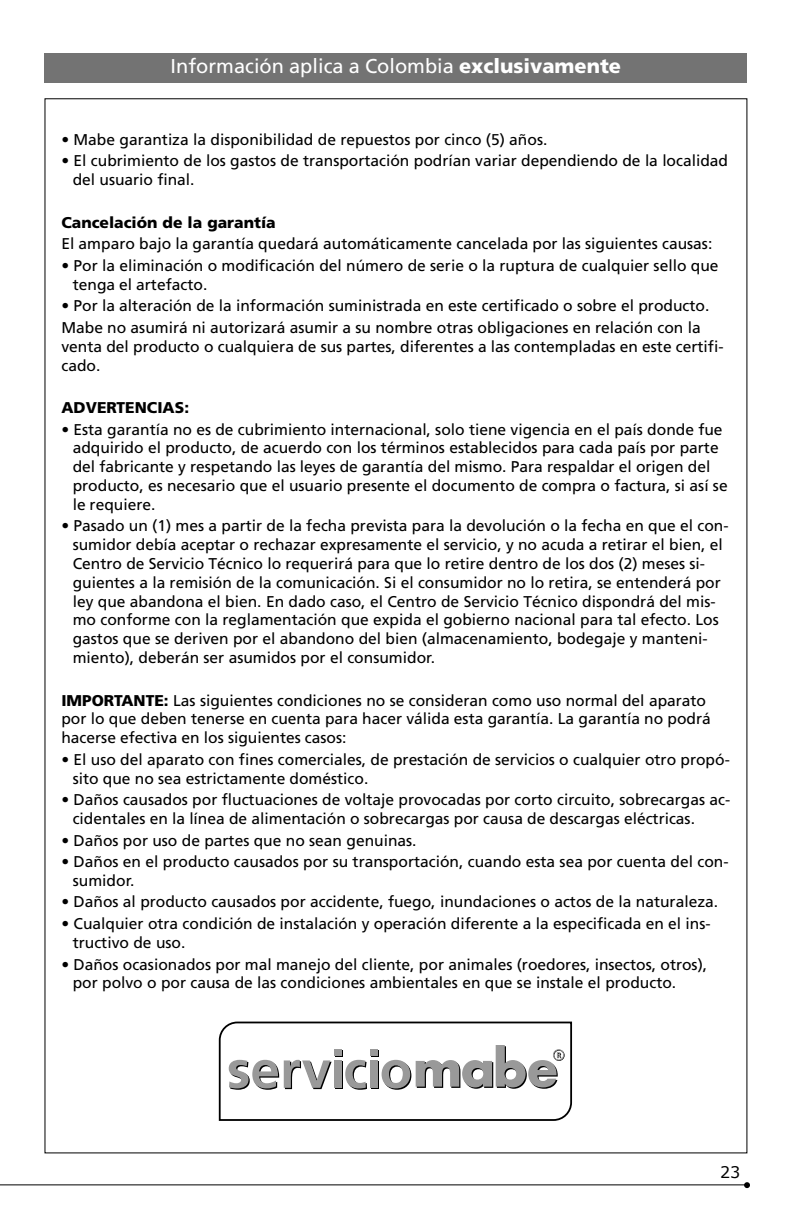
<style>
.page{position:relative;width:792px;height:1224px;background:#fff}
.page>*{position:absolute;margin:0;border:0;box-sizing:border-box;transform-origin:0 0}
.t1{font:20px "Frutiger";color:#fff}
.t2{font:16px "Verdana";color:#000}
.t3{font:15.6px/18.8px "Frutiger";color:#000}
.t4{font:900 15.6px "Frutiger";color:#000}
.s1{font-weight:900}
</style>
<div class="page">
<svg style="left:744px;top:1182px;width:6px;height:6px"></svg>
<hr style="left:0;top:1184px;width:746px;height:1px;background:#000">
<svg style="left:218px;top:1021px;width:355px;height:100px"></svg>
<div style="left:553px;top:1049px;width:11px;height:11px;border:1px solid #999;border-radius:50%"></div>
<div style="left:44px;top:54px;width:703px;height:29px;background:#737373"></div>
<p class="t1" style="left:171px;top:58px;width:452px">Información aplica a Colombia <span class="s1">exclusivamente</span></p>
<p class="t3" style="left:61px;top:131px;width:487px">• Mabe garantiza la disponibilidad de repuestos por cinco (5) años.</p>
<p class="t3" style="left:73px;top:153px;width:657px;text-indent:-11px">• El cubrimiento de los gastos de transportación podrían variar dependiendo de la localidad del usuario final.</p>
<p class="t4" style="left:61px;top:216px;width:216px">Cancelación de la garantía</p>
<p class="t3" style="left:61px;top:236px;width:652px">El amparo bajo la garantía quedará automáticamente cancelada por las siguientes causas:</p>
<p class="t3" style="left:73px;top:257px;width:647px;text-indent:-11px">• Por la eliminación o modificación del número de serie o la ruptura de cualquier sello que tenga el artefacto.</p>
<p class="t3" style="left:61px;top:296px;width:650px;line-height:21.6px">• Por la alteración de la información suministrada en este certificado o sobre el producto.<br>Mabe no asumirá ni autorizará asumir a su nombre otras obligaciones en relación con la</p>
<p class="t3" style="left:61px;top:338px;width:664px">venta del producto o cualquiera de sus partes, diferentes a las contempladas en este certifi&shy;cado.</p>
<p class="t4" style="left:61px;top:401px;width:129px">ADVERTENCIAS:</p>
<p class="t3" style="left:73px;top:421px;width:656px;text-indent:-11px">• Esta garantía no es de cubrimiento internacional, solo tiene vigencia en el país donde fue adquirido el producto, de acuerdo con los términos establecidos para cada país por parte del fabricante y respetando las leyes de garantía del mismo. Para respaldar el origen del producto, es necesario que el usuario presente el documento de compra o factura, si así se le requiere.</p>
<p class="t3" style="left:73px;top:518px;width:657px;text-indent:-11px">• Pasado un (1) mes a partir de la fecha prevista para la devolución o la fecha en que el con&shy;sumidor debía aceptar o rechazar expresamente el servicio, y no acuda a retirar el bien, el Centro de Servicio Técnico lo requerirá para que lo retire dentro de los dos (2) meses si&shy;guientes a la remisión de la comunicación. Si el consumidor no lo retira, se entenderá por ley que abandona el bien. En dado caso, el Centro de Servicio Técnico dispondrá del mis&shy;mo conforme con la reglamentación que expida el gobierno nacional para tal efecto. Los gastos que se deriven por el abandono del bien (almacenamiento, bodegaje y manteni&shy;miento), deberán ser asumidos por el consumidor.</p>
<p class="t3" style="left:61px;top:692px;width:651px"><span class="s1">IMPORTANTE:</span> Las siguientes condiciones no se consideran como uso normal del aparato por lo que deben tenerse en cuenta para hacer válida esta garantía. La garantía no podrá hacerse efectiva en los siguientes casos:</p>
<p class="t3" style="left:73px;top:751px;width:659px;text-indent:-11px">• El uso del aparato con fines comerciales, de prestación de servicios o cualquier otro propó&shy;sito que no sea estrictamente doméstico.</p>
<p class="t3" style="left:73px;top:792px;width:659px;text-indent:-11px">• Daños causados por fluctuaciones de voltaje provocadas por corto circuito, sobrecargas ac&shy;cidentales en la línea de alimentación o sobrecargas por causa de descargas eléctricas.</p>
<p class="t3" style="left:61px;top:832px;width:357px">• Daños por uso de partes que no sean genuinas.</p>
<p class="t3" style="left:73px;top:854px;width:657px;text-indent:-11px">• Daños en el producto causados por su transportación, cuando esta sea por cuenta del con&shy;sumidor.</p>
<p class="t3" style="left:61px;top:894px;width:658px">• Daños al producto causados por accidente, fuego, inundaciones o actos de la naturaleza.</p>
<p class="t3" style="left:73px;top:915px;width:639px;text-indent:-11px">• Cualquier otra condición de instalación y operación diferente a la especificada en el ins&shy;tructivo de uso.</p>
<p class="t3" style="left:73px;top:956px;width:636px;text-indent:-11px">• Daños ocasionados por mal manejo del cliente, por animales (roedores, insectos, otros), por polvo o por causa de las condiciones ambientales en que se instale el producto.</p>
<p class="t2" style="left:720px;top:1162px;width:22px">23</p>
</div>
